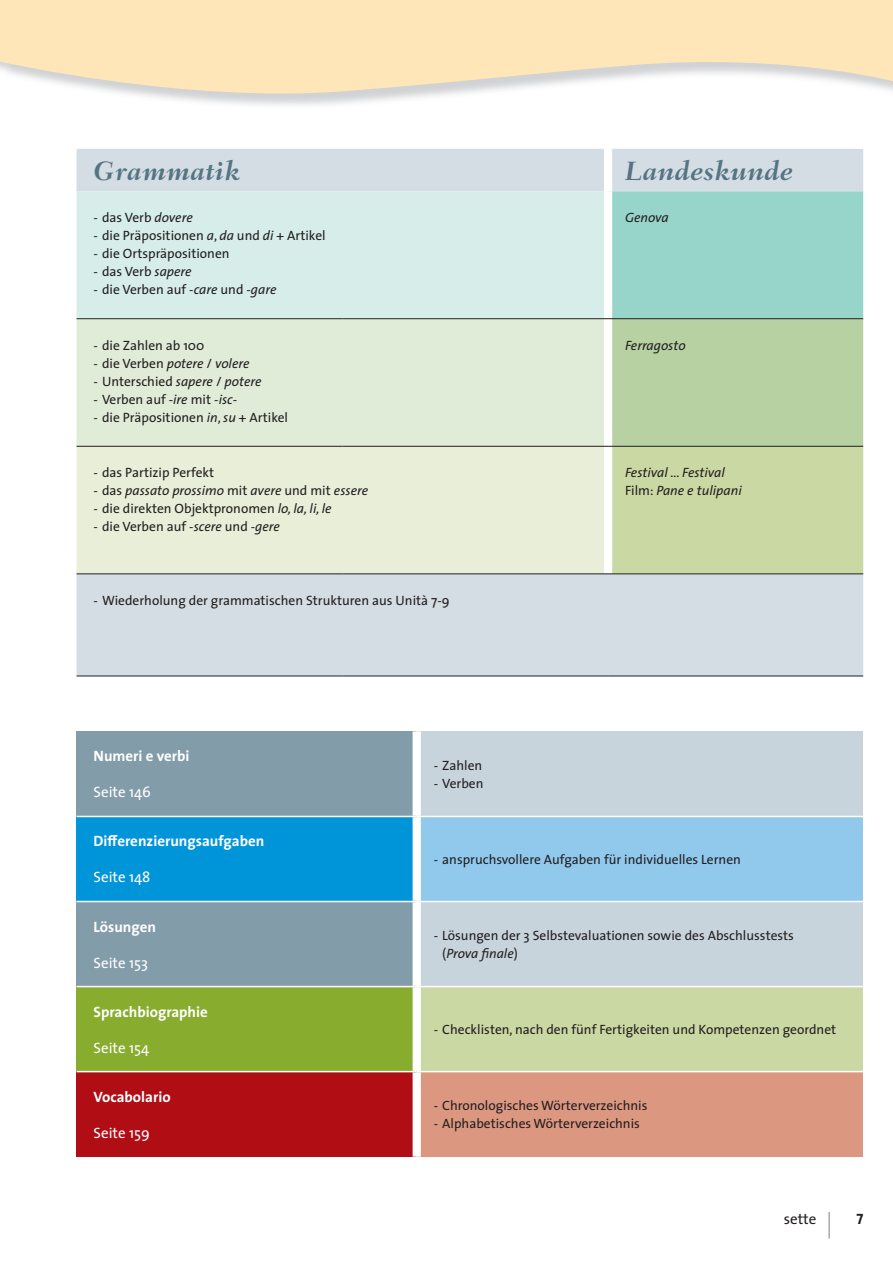
<style>
.page{position:relative;width:893px;height:1263px;background:#fff}
.page>*{position:absolute;margin:0;border:0;box-sizing:border-box;transform-origin:0 0}
.t1{font:italic 700 27px "Fairfield LT Std";letter-spacing:.02em;color:#557482}
.t2{font:15px "The Sans CV Bold";color:#fff}
.t3{font:15px "The Sans CV";color:#fff}
.t4{font:15px "The Sans CV";color:#231f20}
.t5{font:15px "The Sans CV Bold Caps";color:#231f20}
.t6{font:13.5px/18px "The Sans CV";color:#231f20}
.t7{font:italic 13.5px/18px "The Sans CV";color:#231f20}
.s1{font-style:italic}
.s2{font-style:normal}
</style>
<div class="page">
<hr style="left:828px;top:1212px;width:2px;height:26px;background:#a8a9ad">
<svg style="left:1px;top:0;width:892px;height:104px;fill:#fee6b9"></svg>
<div style="left:76px;top:149px;width:787px;height:527px;background:#d3dde3"></div>
<svg style="left:76px;top:191px;width:787px;height:128px;fill:#d6ede9"></svg>
<svg style="left:76px;top:319px;width:787px;height:127px;fill:#e0ecd8"></svg>
<svg style="left:76px;top:446px;width:787px;height:128px;fill:#e8eed8"></svg>
<div style="left:604px;top:149px;width:8px;height:42px;background:#fff"></div>
<div style="left:604px;top:191px;width:8px;height:127px;background:#fff"></div>
<div style="left:604px;top:319px;width:8px;height:127px;background:#fff"></div>
<div style="left:604px;top:446px;width:8px;height:128px;background:#fff"></div>
<hr style="left:77px;top:318px;width:265px;height:1px;background:#231f20">
<hr style="left:342px;top:318px;width:266px;height:1px;background:#231f20">
<hr style="left:608px;top:318px;width:255px;height:1px;background:#231f20">
<hr style="left:77px;top:446px;width:265px;height:1px;background:#231f20">
<hr style="left:342px;top:446px;width:266px;height:1px;background:#231f20">
<hr style="left:608px;top:446px;width:255px;height:1px;background:#231f20">
<hr style="left:77px;top:574px;width:265px;height:1px;background:#231f20">
<hr style="left:342px;top:574px;width:266px;height:1px;background:#231f20">
<hr style="left:608px;top:574px;width:255px;height:1px;background:#231f20">
<hr style="left:77px;top:676px;width:265px;height:1px;background:#231f20">
<hr style="left:342px;top:676px;width:266px;height:1px;background:#231f20">
<hr style="left:608px;top:676px;width:255px;height:1px;background:#231f20">
<div style="left:77px;top:731px;width:340px;height:85px;background:#839ca9"></div>
<div style="left:417px;top:731px;width:446px;height:85px;background:#c7d4db"></div>
<div style="left:77px;top:816px;width:340px;height:85px;background:#0095d9"></div>
<div style="left:417px;top:816px;width:446px;height:85px;background:#91c9ed"></div>
<div style="left:77px;top:901px;width:340px;height:85px;background:#839ca9"></div>
<div style="left:417px;top:901px;width:446px;height:85px;background:#c7d4db"></div>
<div style="left:77px;top:986px;width:340px;height:85px;background:#88ac2e"></div>
<div style="left:417px;top:986px;width:446px;height:85px;background:#cad8a3"></div>
<div style="left:77px;top:1071px;width:340px;height:86px;background:#b00d15"></div>
<div style="left:417px;top:1071px;width:446px;height:86px;background:#dc9780"></div>
<div style="left:413px;top:731px;width:8px;height:85px;background:#fff"></div>
<div style="left:413px;top:817px;width:8px;height:84px;background:#fff"></div>
<div style="left:413px;top:902px;width:8px;height:84px;background:#fff"></div>
<div style="left:413px;top:987px;width:8px;height:84px;background:#fff"></div>
<div style="left:413px;top:1072px;width:8px;height:85px;background:#fff"></div>
<hr style="left:77px;top:816px;width:340px;height:1px;background:#fff">
<hr style="left:417px;top:816px;width:446px;height:1px;background:#fff">
<hr style="left:77px;top:901px;width:340px;height:1px;background:#fff">
<hr style="left:417px;top:901px;width:446px;height:1px;background:#fff">
<hr style="left:77px;top:986px;width:340px;height:1px;background:#fff">
<hr style="left:417px;top:986px;width:446px;height:1px;background:#fff">
<hr style="left:77px;top:1071px;width:340px;height:1px;background:#fff">
<hr style="left:417px;top:1071px;width:446px;height:1px;background:#fff">
<svg style="left:0;top:0;width:1px;height:70px"></svg>
<h1 class="t1" style="left:94px;top:154px;width:148px">Grammatik</h1>
<h1 class="t1" style="left:625px;top:154px;width:170px">Landeskunde</h1>
<p class="t6" style="left:94px;top:208px;width:101px">- das Verb <span class="s1">dovere</span></p>
<p class="t6" style="left:94px;top:226px;width:234px">- die Präpositionen <span class="s1">a</span>, <span class="s1">da</span> und <span class="s1">di</span> + Artikel</p>
<p class="t6" style="left:94px;top:244px;width:138px">- die Ortspräpositionen</p>
<p class="t6" style="left:94px;top:262px;width:100px">- das Verb <span class="s1">sapere</span></p>
<p class="t6" style="left:94px;top:280px;width:184px">- die Verben auf -<span class="s1">care</span> und -<span class="s1">gare</span></p>
<p class="t7" style="left:625px;top:208px;width:45px">Genova</p>
<p class="t6" style="left:94px;top:336px;width:112px">- die Zahlen ab 100</p>
<p class="t7" style="left:94px;top:354px;width:157px"><span class="s2">- die Verben</span> potere <span class="s2">/</span> volere</p>
<p class="t6" style="left:94px;top:372px;width:170px">- Unterschied <span class="s1">sapere</span> / <span class="s1">potere</span></p>
<p class="t6" style="left:94px;top:390px;width:145px">- Verben auf -<span class="s1">ire</span> mit -<span class="s1">isc</span>-</p>
<p class="t6" style="left:94px;top:408px;width:196px">- die Präpositionen <span class="s1">in</span>, <span class="s1">su</span> + Artikel</p>
<p class="t6" style="left:94px;top:463px;width:122px">- das Partizip Perfekt</p>
<p class="t7" style="left:94px;top:481px;width:276px"><span class="s2">- das</span> passato prossimo <span class="s2">mit</span> avere <span class="s2">und mit</span> essere</p>
<p class="t6" style="left:94px;top:499px;width:240px">- die direkten Objektpronomen <span class="s1">lo, la, li, le</span></p>
<p class="t6" style="left:94px;top:517px;width:188px">- die Verben auf -<span class="s1">scere</span> und -<span class="s1">gere</span></p>
<p class="t6" style="left:94px;top:591px;width:358px">- Wiederholung der grammatischen Strukturen aus Unità 7-9</p>
<p class="t2" style="left:94px;top:743px;width:98px">Numeri e verbi</p>
<p class="t3" style="left:94px;top:779px;width:59px">Seite 146</p>
<p class="t6" style="left:434px;top:755px;width:50px">- Zahlen</p>
<p class="t6" style="left:434px;top:773px;width:51px">- Verben</p>
<p class="t7" style="left:625px;top:336px;width:62px">Ferragosto</p>
<p class="t7" style="left:625px;top:463px;width:118px">Festival ... Festival<br><span class="s2">Film:</span> Pane e tulipani</p>
<p class="t2" style="left:94px;top:829px;width:172px">Di≠erenzierungsaufgaben</p>
<p class="t3" style="left:94px;top:865px;width:59px">Seite 148</p>
<p class="t2" style="left:94px;top:914px;width:64px">Lösungen</p>
<p class="t3" style="left:94px;top:950px;width:56px">Seite 153</p>
<p class="t2" style="left:94px;top:999px;width:116px">Sprachbiographie</p>
<p class="t3" style="left:94px;top:1035px;width:57px">Seite 154</p>
<p class="t2" style="left:94px;top:1084px;width:79px">Vocabolario</p>
<p class="t3" style="left:94px;top:1120px;width:58px">Seite 159</p>
<p class="t6" style="left:434px;top:850px;width:309px">- anspruchsvollere Aufgaben für individuelles Lernen</p>
<p class="t6" style="left:442px;top:926px;width:353px;text-indent:-9px">- Lösungen der 3 Selbstevaluationen sowie des Abschlusstests (<span class="s1">Prova finale</span>)</p>
<p class="t6" style="left:434px;top:1020px;width:404px">- Checklisten, nach den fünf Fertigkeiten und Kompetenzen geordnet</p>
<p class="t6" style="left:434px;top:1096px;width:215px">- Chronologisches Wörterverzeichnis</p>
<p class="t6" style="left:434px;top:1114px;width:208px">- Alphabetisches Wörterverzeichnis</p>
<p class="t4" style="left:784px;top:1206px;width:34px">sette</p>
<p class="t5" style="left:856px;top:1206px;width:8px">7</p>
</div>
